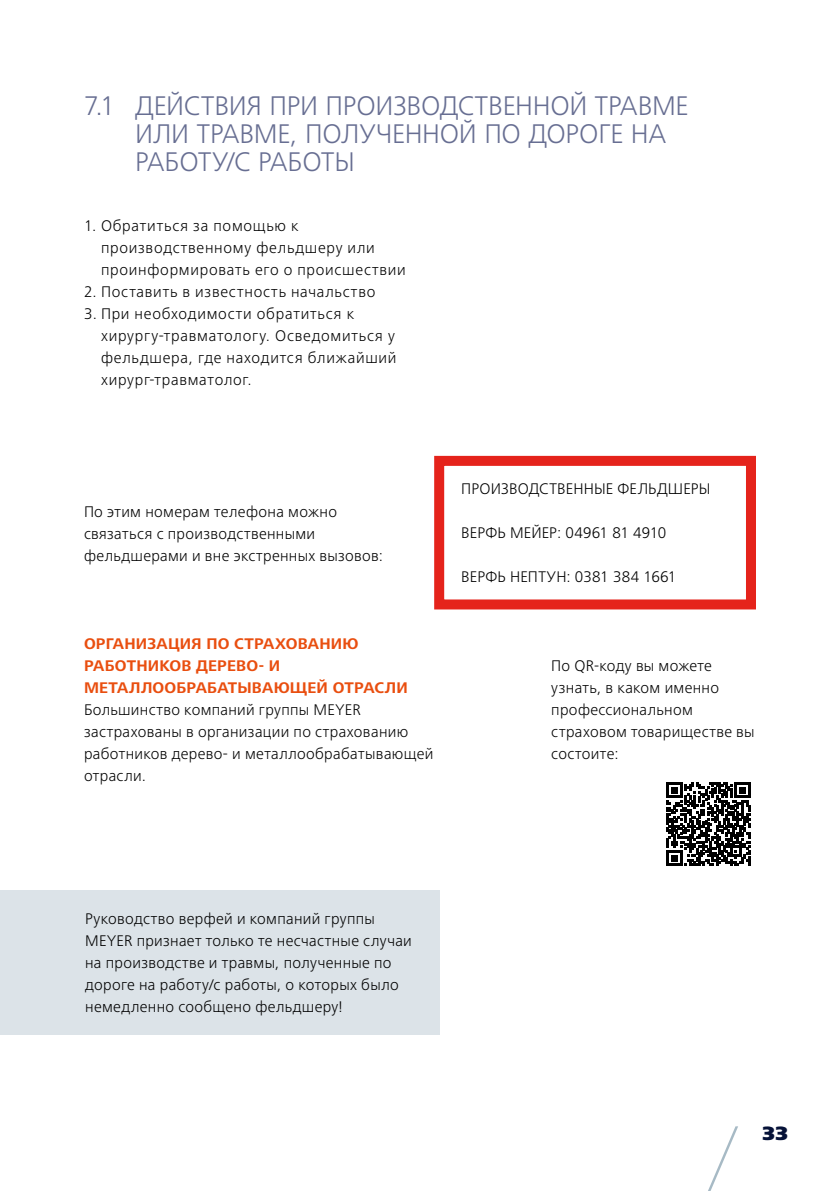
<style>
.page{position:relative;width:840px;height:1191px;background:#fff}
.page>*{position:absolute;margin:0;border:0;box-sizing:border-box;transform-origin:0 0}
.t1{font:300 28px/28px "Frutiger Next LTW1 G";letter-spacing:-.01em;color:#676e92}
.t2{font:900 20px "Frutiger Next LTW1 G";color:#061238}
.t3{font:300 16px/22px "Frutiger Next LTW1 G";letter-spacing:.025em;color:#000}
.t4{font:300 16px/22px "Frutiger Next LTW1 G";letter-spacing:.045em;color:#000}
.t5{font:300 16px "Frutiger Next LTW1 G";letter-spacing:.005em;color:#000}
.t6{font:700 16px/22px "Frutiger Next LTW1 G";letter-spacing:.01em;color:#e94e0f}
.t7{font:300 16px "Frutiger Next LTW1 G";letter-spacing:.05em;color:#000}
</style>
<div class="page">
<div style="left:434px;top:456px;width:321px;height:153px;border:10px solid #e5231b"></div>
<div style="left:0;top:890px;width:439px;height:145px;background:#dce3e8"></div>
<svg style="left:666px;top:782px;width:84px;height:84px"></svg>
<svg style="left:708px;top:1126px;width:29px;height:65px"></svg>
<h1 class="t1" style="left:135px;top:91px;width:555px;text-indent:-51px">7.1 ДЕЙСТВИЯ ПРИ ПРОИЗВОДСТВЕННОЙ ТРАВМЕ<br>ИЛИ ТРАВМЕ, ПОЛУЧЕННОЙ ПО ДОРОГЕ НА<br>РАБОТУ/С РАБОТЫ</h1>
<p class="t4" style="left:101px;top:214px;width:306px;text-indent:-17px">1. Обратиться за помощью к производственному фельдшеру или проинформировать его о происшествии</p>
<p class="t7" style="left:84px;top:282px;width:293px">2. Поставить в известность начальство</p>
<p class="t4" style="left:101px;top:302px;width:297px;text-indent:-17px">3. При необходимости обратиться к хирургу-травматологу. Осведомиться у фельдшера, где находится ближайший хирург-травматолог.</p>
<p class="t3" style="left:84px;top:500px;width:300px">По этим номерам телефона можно связаться с производственными фельдшерами и вне экстренных вызовов:</p>
<p class="t6" style="left:84px;top:633px;width:325px">ОРГАНИЗАЦИЯ ПО СТРАХОВАНИЮ<br>РАБОТНИКОВ ДЕРЕВО- И<br>МЕТАЛЛООБРАБАТЫВАЮЩЕЙ ОТРАСЛИ</p>
<p class="t3" style="left:84px;top:698px;width:350px">Большинство компаний группы MEYER застрахованы в организации по страхованию работников дерево- и металлообрабатывающей отрасли.</p>
<p class="t5" style="left:461px;top:480px;width:251px">ПРОИЗВОДСТВЕННЫЕ ФЕЛЬДШЕРЫ</p>
<p class="t5" style="left:461px;top:524px;width:206px">ВЕРФЬ МЕЙЕР: 04961 81 4910</p>
<p class="t5" style="left:461px;top:568px;width:216px">ВЕРФЬ НЕПТУН: 0381 384 1661</p>
<p class="t3" style="left:551px;top:654px;width:205px">По QR-коду вы можете узнать, в каком именно профессиональном страховом товариществе вы состоите:</p>
<p class="t3" style="left:85px;top:908px;width:328px">Руководство верфей и компаний группы MEYER признает только те несчастные случаи на производстве и травмы, полученные по дороге на работу/с работы, о которых было немедленно сообщено фельдшеру!</p>
<p class="t2" style="left:761px;top:1121px;width:28px">33</p>
</div>
